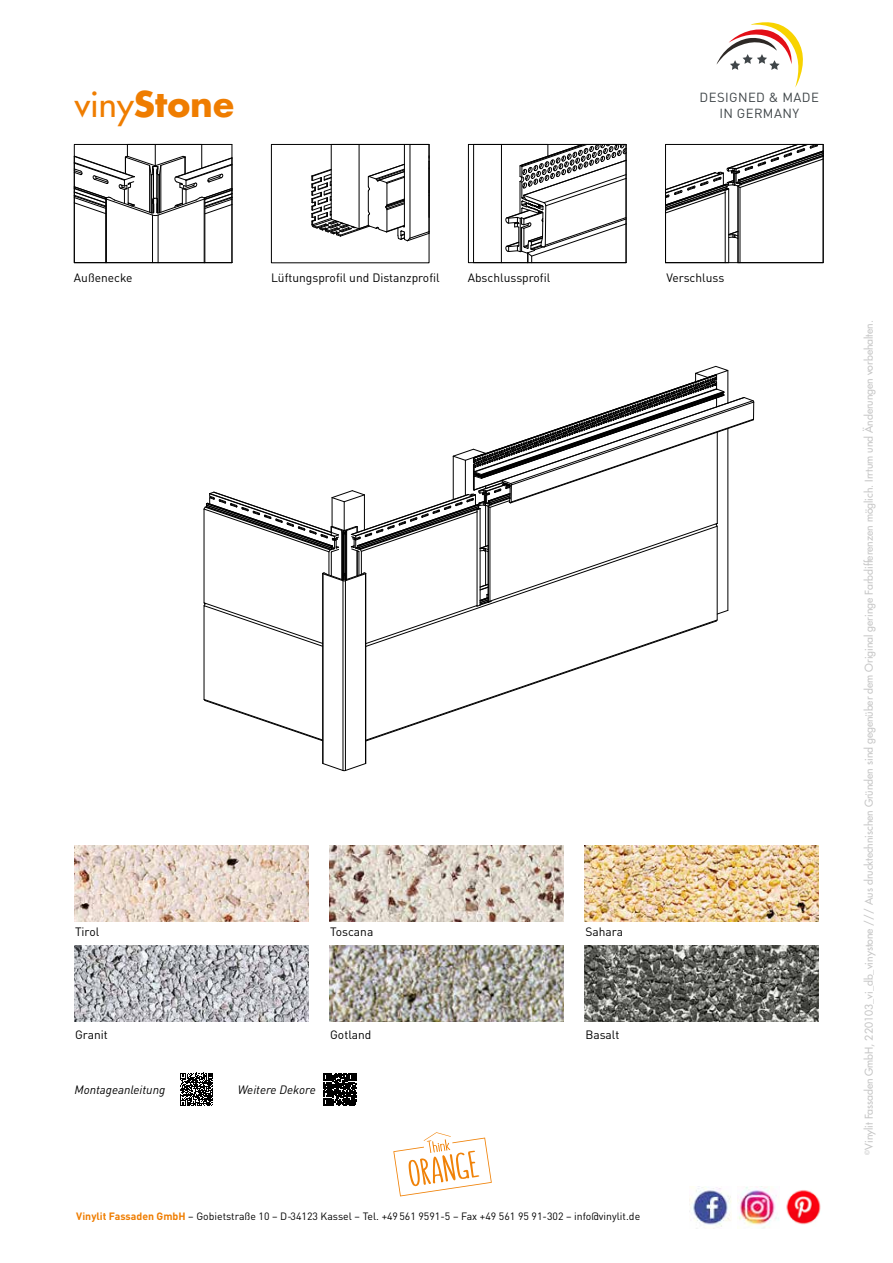
<style>
.page{position:relative;width:893px;height:1263px;background:#fff}
.page>*{position:absolute;margin:0;border:0;box-sizing:border-box;transform-origin:0 0}
.t1{font:700 34.5px "Futura LT Pro";color:#ef7d00}
.t2{font:13.05px/15.6px "DIN Pro";letter-spacing:.03em;color:#404649;text-align:center}
.t3{font:12px "DIN Pro";color:#000}
.t4{font:italic 12px "DIN Pro";color:#000}
.t5{font:500 10.5px "Futura LT Pro";color:#c6c6c6}
.t6{font:10.5px "DIN Pro";color:#000}
.s1{font-weight:500}
.s2{font-weight:700;color:#ef7d00}
</style>
<div class="page">
<svg style="left:324px;top:1073px;width:33px;height:33px"></svg>
<svg style="left:717px;top:22px;width:86px;height:66px"></svg>
<svg style="left:393px;top:1132px;width:99px;height:64px"></svg>
<img style="left:737px;top:1186px;width:42px;height:42px">
<img style="left:690px;top:1186px;width:41px;height:43px">
<img style="left:786px;top:1190px;width:35px;height:35px">
<svg style="left:180px;top:1073px;width:33px;height:33px"></svg>
<img style="left:74px;top:945px;width:234px;height:77px">
<img style="left:330px;top:945px;width:233px;height:77px">
<img style="left:585px;top:945px;width:234px;height:77px">
<img style="left:74px;top:845px;width:234px;height:77px">
<img style="left:330px;top:845px;width:233px;height:77px">
<img style="left:585px;top:845px;width:234px;height:77px">
<hr style="left:323px;top:574px;width:1px;height:189px;background:#000">
<hr style="left:343px;top:581px;width:1px;height:189px;background:#000">
<hr style="left:365px;top:574px;width:1px;height:189px;background:#000">
<hr style="left:345px;top:581px;width:1px;height:189px;background:#000">
<hr style="left:322px;top:573px;width:1px;height:190px;background:#000">
<hr style="left:366px;top:573px;width:1px;height:190px;background:#000">
<svg style="left:322px;top:763px;width:44px;height:8px"></svg>
<svg style="left:203px;top:366px;width:551px;height:375px"></svg>
<div style="left:271px;top:144px;width:158px;height:119px;border:1px solid #000"></div>
<svg style="left:312px;top:144px;width:118px;height:97px"></svg>
<hr style="left:473px;top:144px;width:1px;height:119px;background:#000">
<svg style="left:474px;top:144px;width:153px;height:119px"></svg>
<hr style="left:665px;top:262px;width:60px;height:1px;background:#000">
<hr style="left:725px;top:193px;width:1px;height:70px;background:#000">
<hr style="left:665px;top:213px;width:1px;height:50px;background:#000">
<hr style="left:728px;top:189px;width:1px;height:74px;background:#000">
<hr style="left:740px;top:187px;width:1px;height:76px;background:#000">
<hr style="left:823px;top:159px;width:1px;height:104px;background:#000">
<hr style="left:738px;top:186px;width:1px;height:77px;background:#000">
<hr style="left:740px;top:262px;width:83px;height:1px;background:#000">
<svg style="left:728px;top:231px;width:10px;height:8px"></svg>
<svg style="left:665px;top:144px;width:159px;height:69px"></svg>
<hr style="left:74px;top:203px;width:1px;height:60px;background:#000">
<hr style="left:74px;top:262px;width:32px;height:1px;background:#000">
<hr style="left:232px;top:204px;width:1px;height:59px;background:#000">
<hr style="left:158px;top:215px;width:1px;height:48px;background:#000">
<hr style="left:204px;top:199px;width:1px;height:64px;background:#000">
<svg style="left:206px;top:262px;width:26px;height:1px"></svg>
<hr style="left:158px;top:262px;width:46px;height:1px;background:#000">
<hr style="left:152px;top:215px;width:1px;height:48px;background:#000">
<hr style="left:106px;top:199px;width:1px;height:64px;background:#000">
<hr style="left:106px;top:262px;width:52px;height:1px;background:#000">
<hr style="left:205px;top:198px;width:1px;height:65px;background:#000">
<hr style="left:105px;top:198px;width:1px;height:65px;background:#000">
<svg style="left:74px;top:144px;width:159px;height:72px"></svg>
<h1 class="t1" style="left:75px;top:77px;width:161px"><span class="s1">viny</span>Stone</h1>
<p class="t2" style="left:700px;top:88px;width:121px">DESIGNED &amp; MADE<br>IN GERMANY</p>
<p class="t3" style="left:74px;top:268px;width:60px">Außenecke</p>
<p class="t3" style="left:271px;top:268px;width:170px">Lüftungsprofil und Distanzprofil</p>
<p class="t3" style="left:468px;top:268px;width:84px">Abschlussprofil</p>
<p class="t3" style="left:666px;top:268px;width:60px">Verschluss</p>
<p class="t3" style="left:75px;top:922px;width:26px">Tirol</p>
<p class="t3" style="left:330px;top:922px;width:45px">Toscana</p>
<p class="t3" style="left:585px;top:922px;width:39px">Sahara</p>
<p class="t3" style="left:75px;top:1025px;width:34px">Granit</p>
<p class="t3" style="left:330px;top:1025px;width:43px">Gotland</p>
<p class="t3" style="left:585px;top:1025px;width:36px">Basalt</p>
<p class="t4" style="left:74px;top:1080px;width:92px">Montageanleitung</p>
<p class="t4" style="left:238px;top:1080px;width:80px">Weitere Dekore</p>
<p class="t6" style="left:76px;top:1208px;width:565px"><span class="s2">Vinylit Fassaden GmbH</span> – Gobietstraße 10 – D-34123 Kassel – Tel. +49561 9591-5 – Fax +49 561 95 91-302 – info@vinylit.de</p>
<p class="t5" style="left:861px;top:1154px;width:836px;rotate:-90deg"><sup>©</sup>Vinylit Fassaden GmbH, 220103_vi_db_vinystone /// Aus drucktechnischen Gründen sind gegenüber dem Original geringe Farbdifferenzen möglich. Irrtum und Änderungen vorbehalten.</p>
</div>
